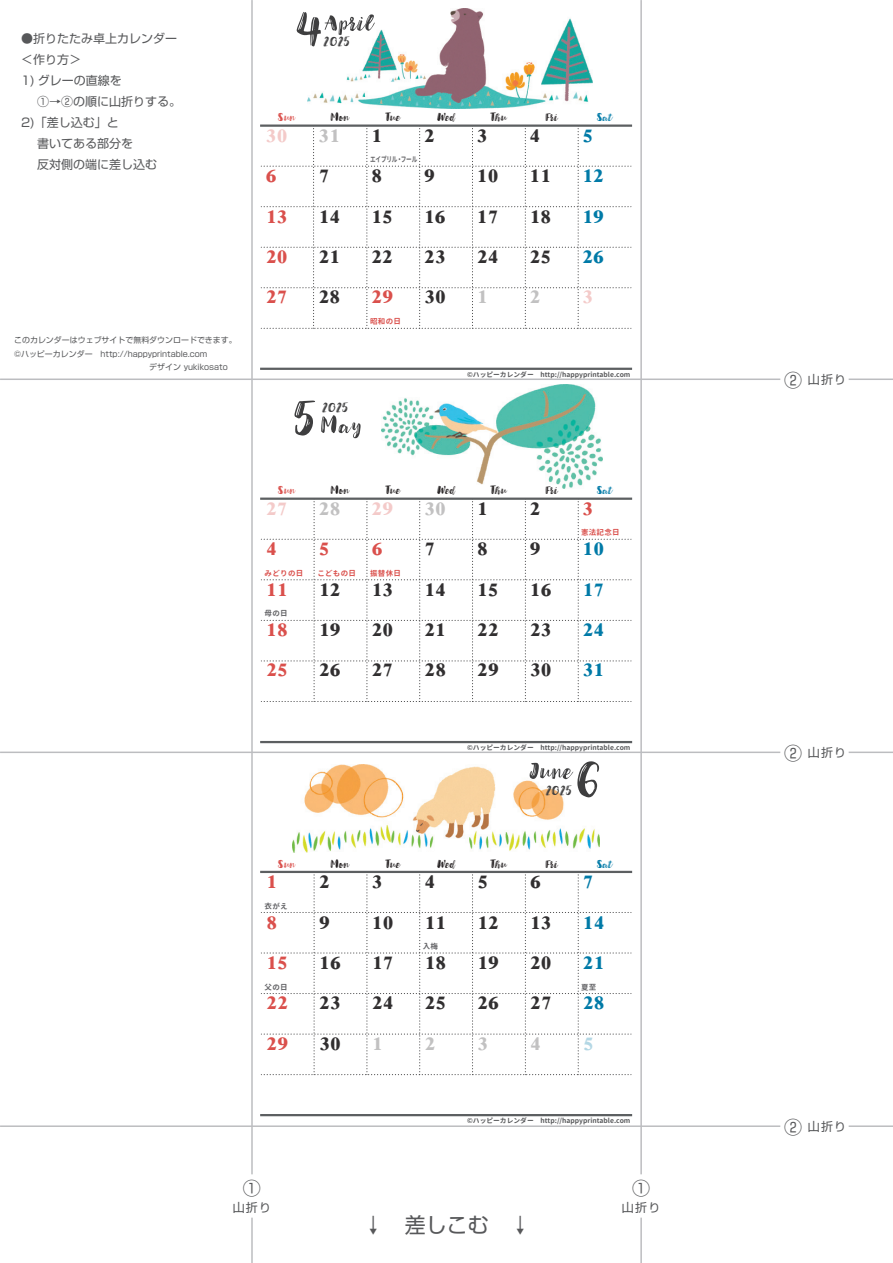
<style>
.page{position:relative;width:893px;height:1263px;background:#fff}
.page>*{position:absolute;margin:0;border:0;box-sizing:border-box;transform-origin:0 0}
.t1{font:700 25.5px/40.3px "New Peninim";color:#312f30;text-align:justify}
.t2{font:700 25.5px "New Peninim";color:rgb(218 80 76/.3)}
.t3{font:700 25.5px "New Peninim";color:#da504c}
.t4{font:700 25.5px "New Peninim";color:rgb(49 47 48/.3)}
.t5{font:700 25.5px "New Peninim";color:#007aa7}
.t6{font:700 25.5px "New Peninim";color:rgb(0 122 167/.3)}
.t7{font:21px "Shin Go Pro";color:#57585a}
.t8{font:18px "Shin Go Pro";color:#57585a}
.t9{font:12.15px "Jullian";color:#3e3e3f}
.t10{font:12px/21px "Shin Go Pro";color:#57585a}
.t11{font:10.5px "Jullian";color:#231f20}
.t12{font:10.5px "Jullian";color:#da504c}
.t13{font:10.5px "Jullian";color:#007aa7}
.t14{font:7.95px/13.5px "Shin Go Pro";color:#57585a}
.t15{font:700 7.5px "Gen Jyuu Gothic";letter-spacing:.04em;color:#da504c}
.t16{font:700 7.5px "Gen Jyuu Gothic";letter-spacing:.04em;color:#636366}
.t17{font:700 7.5px "Gen Jyuu Gothic";letter-spacing:-.03em;color:#636366;scale:.75 1}
.t18{font:700 6.75px "Gen Jyuu Gothic";color:#57585a}
.s1{color:rgb(49 47 48/.3)}
.s2{color:#312f30}
.s3{color:#007aa7}
.s4{color:#da504c}
.s5{font-size:18px}
</style>
<div class="page">
<hr style="left:849px;top:378px;width:44px;height:2px;background:#bcbdc0">
<hr style="left:0;top:378px;width:780px;height:2px;background:#bcbdc0">
<hr style="left:849px;top:751px;width:44px;height:2px;background:#bcbdc0">
<hr style="left:0;top:751px;width:780px;height:2px;background:#bcbdc0">
<hr style="left:849px;top:1125px;width:44px;height:2px;background:#bcbdc0">
<hr style="left:0;top:1125px;width:780px;height:2px;background:#bcbdc0">
<hr style="left:251px;top:1217px;width:2px;height:46px;background:#bcbdc0">
<hr style="left:251px;top:0;width:2px;height:1174px;background:#bcbdc0">
<hr style="left:640px;top:1217px;width:2px;height:46px;background:#bcbdc0">
<hr style="left:640px;top:0;width:2px;height:1174px;background:#bcbdc0">
<img style="left:308px;top:9px;width:285px;height:99px">
<svg style="left:296px;top:12px;width:79px;height:35px"></svg>
<img style="left:381px;top:385px;width:222px;height:103px">
<svg style="left:321px;top:415px;width:40px;height:23px"></svg>
<svg style="left:294px;top:401px;width:21px;height:35px"></svg>
<img style="left:293px;top:765px;width:307px;height:87px">
<svg style="left:529px;top:761px;width:70px;height:36px"></svg>
<svg style="left:261px;top:499px;width:371px;height:203px"></svg>
<hr style="left:261px;top:741px;width:370px;height:2px;background:#5c5f61">
<hr style="left:261px;top:498px;width:370px;height:2px;background:#5c5f61">
<svg style="left:261px;top:126px;width:371px;height:203px"></svg>
<hr style="left:261px;top:368px;width:370px;height:2px;background:#5c5f61">
<hr style="left:261px;top:124px;width:370px;height:3px;background:#5c5f61">
<svg style="left:261px;top:872px;width:371px;height:203px"></svg>
<hr style="left:261px;top:871px;width:370px;height:2px;background:#5c5f61">
<hr style="left:261px;top:1114px;width:370px;height:2px;background:#5c5f61">
<p class="t10" style="left:21px;top:26px;width:157px">●折りたたみ卓上カレンダー＜作り方＞</p>
<p class="t10" style="left:21px;top:68px;width:102px">1) グレーの直線を</p>
<p class="t10" style="left:21px;top:89px;width:161px">　 ①→②の順に山折りする。</p>
<p class="t10" style="left:21px;top:110px;width:99px">2)「差し込む」と</p>
<p class="t10" style="left:25px;top:131px;width:109px">　書いてある部分を</p>
<p class="t10" style="left:21px;top:152px;width:137px">　 反対側の端に差し込む</p>
<p class="t14" style="left:14px;top:332px;width:224px">このカレンダーはウェブサイトで無料ダウンロードできます。©ハッピーカレンダー　http://happyprintable.com</p>
<p class="t9" style="left:324px;top:33px;width:28px">2025</p>
<p class="t12" style="left:278px;top:111px;width:19px">Sun</p>
<p class="t11" style="left:331px;top:111px;width:20px">Mon</p>
<p class="t11" style="left:386px;top:111px;width:16px">Tue</p>
<p class="t11" style="left:437px;top:111px;width:19px">Wed</p>
<p class="t11" style="left:491px;top:111px;width:17px">Thu</p>
<p class="t11" style="left:546px;top:111px;width:14px">Fri</p>
<p class="t13" style="left:597px;top:111px;width:17px">Sat</p>
<p class="t2" style="left:266px;top:124px;width:118px">30 <span class="s1">31</span> <span class="s2">1</span></p>
<p class="t1" style="left:424px;top:116px;width:12px">2</p>
<p class="t1" style="left:477px;top:116px;width:12px">3</p>
<p class="t1" style="left:530px;top:116px;width:12px">4</p>
<p class="t5" style="left:582px;top:124px;width:12px">5</p>
<p class="t3" style="left:266px;top:165px;width:12px">6</p>
<p class="t1" style="left:319px;top:157px;width:12px">7</p>
<p class="t1" style="left:371px;top:157px;width:12px">8</p>
<p class="t1" style="left:424px;top:157px;width:12px">9</p>
<p class="t17" style="left:370px;top:154px;width:64px">エイプリル・フール</p>
<p class="t1" style="left:266px;top:157px;width:339px;text-indent:211px">10 11 <span class="s3">12<br></span><span class="s4">13</span> 14 15 16 17 18 <span class="s3">19<br></span><span class="s4">20</span> 21 22 23 24 25 <span class="s3">26<br></span><span class="s4">27</span> 28 <span class="s4">29</span> 30 <span class="s1">1</span></p>
<p class="t4" style="left:530px;top:286px;width:12px">2</p>
<p class="t2" style="left:583px;top:286px;width:12px">3</p>
<p class="t15" style="left:370px;top:316px;width:32px">昭和の日</p>
<p class="t9" style="left:322px;top:399px;width:28px">2025</p>
<p class="t18" style="left:467px;top:369px;width:165px">©ハッピーカレンダー　http://happyprintable.com</p>
<p class="t12" style="left:278px;top:484px;width:19px">Sun</p>
<p class="t11" style="left:331px;top:484px;width:20px">Mon</p>
<p class="t11" style="left:386px;top:484px;width:16px">Tue</p>
<p class="t11" style="left:437px;top:484px;width:19px">Wed</p>
<p class="t11" style="left:491px;top:484px;width:17px">Thu</p>
<p class="t11" style="left:546px;top:484px;width:14px">Fri</p>
<p class="t13" style="left:597px;top:484px;width:17px">Sat</p>
<p class="t2" style="left:266px;top:498px;width:223px">27 <span class="s1">28</span> 29 <span class="s1">30</span> <span class="s2">1</span></p>
<p class="t1" style="left:530px;top:489px;width:12px">2</p>
<p class="t3" style="left:583px;top:498px;width:12px">3</p>
<p class="t3" style="left:266px;top:538px;width:12px">4</p>
<p class="t3" style="left:319px;top:538px;width:12px">5</p>
<p class="t3" style="left:372px;top:538px;width:12px">6</p>
<p class="t1" style="left:424px;top:530px;width:12px">7</p>
<p class="t1" style="left:477px;top:530px;width:12px">8</p>
<p class="t1" style="left:530px;top:530px;width:12px">9</p>
<p class="t15" style="left:581px;top:527px;width:40px">憲法記念日</p>
<p class="t1" style="left:266px;top:530px;width:340px;text-indent:316px"><span class="s3">10<br></span><span class="s4">11</span> 12 13 14 15 16 <span class="s3">17<br></span><span class="s4">18</span> 19 20 21 22 23 <span class="s3">24<br></span><span class="s4">25</span> 26 27 28 29 30 <span class="s3">31</span></p>
<p class="t15" style="left:265px;top:567px;width:40px">みどりの日</p>
<p class="t15" style="left:317px;top:567px;width:40px">こどもの日</p>
<p class="t15" style="left:370px;top:567px;width:32px">振替休日</p>
<p class="t16" style="left:265px;top:608px;width:25px">母の日</p>
<p class="t18" style="left:467px;top:742px;width:165px">©ハッピーカレンダー　http://happyprintable.com</p>
<p class="t9" style="left:546px;top:783px;width:28px">2025</p>
<p class="t12" style="left:278px;top:857px;width:19px">Sun</p>
<p class="t11" style="left:331px;top:857px;width:20px">Mon</p>
<p class="t11" style="left:386px;top:857px;width:16px">Tue</p>
<p class="t11" style="left:437px;top:857px;width:19px">Wed</p>
<p class="t11" style="left:491px;top:857px;width:17px">Thu</p>
<p class="t11" style="left:546px;top:857px;width:14px">Fri</p>
<p class="t13" style="left:597px;top:857px;width:17px">Sat</p>
<p class="t3" style="left:266px;top:871px;width:12px">1</p>
<p class="t1" style="left:319px;top:863px;width:12px">2</p>
<p class="t1" style="left:372px;top:863px;width:12px">3</p>
<p class="t1" style="left:425px;top:863px;width:12px">4</p>
<p class="t1" style="left:477px;top:863px;width:12px">5</p>
<p class="t1" style="left:530px;top:863px;width:12px">6</p>
<p class="t5" style="left:583px;top:871px;width:12px">7</p>
<p class="t3" style="left:266px;top:911px;width:12px">8</p>
<p class="t1" style="left:319px;top:903px;width:12px">9</p>
<p class="t16" style="left:265px;top:900px;width:25px">衣がえ</p>
<p class="t1" style="left:267px;top:903px;width:339px;text-indent:105px">10 11 12 13 <span class="s3">14<br></span><span class="s4">15</span> 16 17 18 19 20 <span class="s3">21<br></span><span class="s4">22</span> 23 24 25 26 27 <span class="s3">28<br></span><span class="s4">29</span> 30 <span class="s1">1</span></p>
<p class="t16" style="left:423px;top:941px;width:17px">入梅</p>
<p class="t16" style="left:265px;top:981px;width:25px">父の日</p>
<p class="t16" style="left:581px;top:981px;width:17px">夏至</p>
<p class="t4" style="left:425px;top:1032px;width:12px">2</p>
<p class="t4" style="left:478px;top:1032px;width:12px">3</p>
<p class="t4" style="left:530px;top:1032px;width:12px">4</p>
<p class="t6" style="left:583px;top:1032px;width:12px">5</p>
<p class="t18" style="left:467px;top:1116px;width:165px">©ハッピーカレンダー　http://happyprintable.com</p>
<p class="t8" style="left:243px;top:1173px;width:19px">①</p>
<p class="t10" style="left:233px;top:1195px;width:40px">山折り</p>
<p class="t7" style="left:363px;top:1207px;width:169px">↓　差しこむ　↓</p>
<p class="t8" style="left:632px;top:1173px;width:19px">①</p>
<p class="t10" style="left:622px;top:1195px;width:40px">山折り</p>
<p class="t10" style="left:784px;top:367px;width:64px"><span class="s5">②</span> 山折り</p>
<p class="t10" style="left:784px;top:740px;width:64px"><span class="s5">②</span> 山折り</p>
<p class="t10" style="left:784px;top:1114px;width:64px"><span class="s5">②</span> 山折り</p>
</div>
